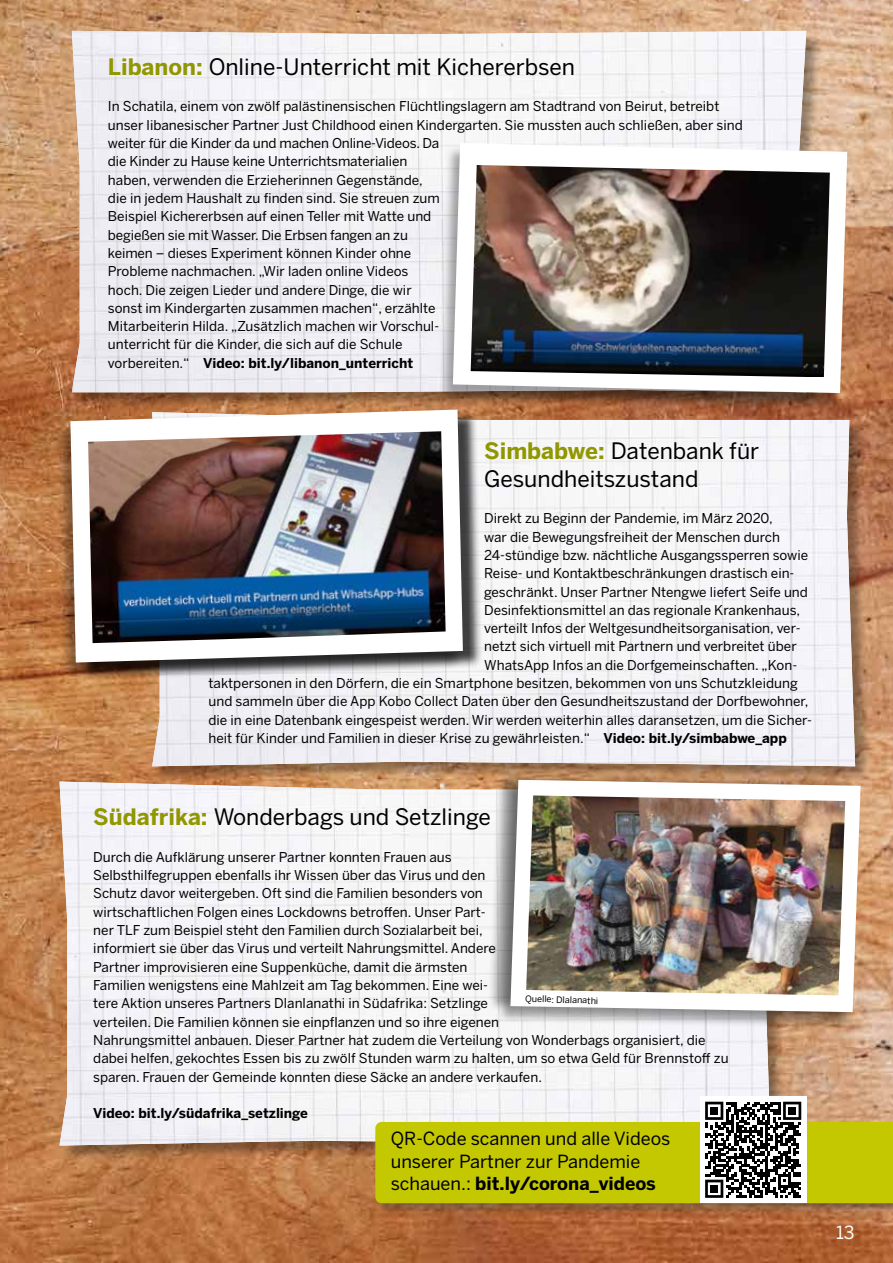
<style>
.page{position:relative;width:893px;height:1263px;background:#fff}
.page>*{position:absolute;margin:0;border:0;box-sizing:border-box;transform-origin:0 0}
.t1{font:22.5px/27.5px "Benton Sans";color:#000}
.t2{font:18px/22.5px "Benton Sans";color:#000}
.t3{font:18px "Benton Sans";color:#fff}
.t4{font:13.5px/18.3px "Benton Sans";color:#000}
.t5{font:700 13.5px "Benton Sans";color:#000}
.t6{font:9px "Benton Sans";color:#000}
.s1{font-weight:700;color:#919700}
.s2{font-weight:700}
</style>
<div class="page">
<img style="left:0;top:0;width:893px;height:1263px">
<div style="left:60px;top:782px;width:727px;height:380px;background:#000;opacity:.35"></div>
<img style="left:60px;top:782px;width:711px;height:363px">
<div style="left:153px;top:412px;width:719px;height:371px;background:#000;opacity:.35"></div>
<img style="left:152px;top:412px;width:703px;height:354px">
<div style="left:375px;top:1122px;width:518px;height:93px;background:#000;opacity:.35"></div>
<div style="left:700px;top:1096px;width:106px;height:107px;background:#fff"></div>
<svg style="left:375px;top:1102px;width:518px;height:101px"></svg>
<div style="left:710px;top:1107px;width:8px;height:8px;background:#000"></div>
<div style="left:788px;top:1107px;width:8px;height:8px;background:#000"></div>
<div style="left:710px;top:1185px;width:8px;height:7px;background:#000"></div>
<div style="left:73px;top:31px;width:750px;height:378px;background:#000;opacity:.35"></div>
<img style="left:72px;top:31px;width:734px;height:361px">
<div style="left:437px;top:145px;width:412px;height:267px;background:#000;opacity:.35"></div>
<svg style="left:453px;top:143px;width:394px;height:250px"></svg>
<img style="left:471px;top:165px;width:359px;height:212px">
<div style="left:74px;top:411px;width:409px;height:268px;background:#000;opacity:.75"></div>
<div style="left:55px;top:411px;width:409px;height:270px;background:#000;opacity:.35"></div>
<svg style="left:70px;top:410px;width:393px;height:252px"></svg>
<img style="left:88px;top:431px;width:358px;height:212px">
<div style="left:488px;top:770px;width:366px;height:249px;background:#000;opacity:.35"></div>
<div style="left:497px;top:781px;width:365px;height:248px;background:#000;opacity:.35"></div>
<svg style="left:510px;top:780px;width:351px;height:232px"></svg>
<img style="left:526px;top:795px;width:319px;height:200px">
<h1 class="t1" style="left:108px;top:53px;width:468px"><span class="s1">Libanon:</span> Online-Unterricht mit Kichererbsen</h1>
<p class="t4" style="left:108px;top:97px;width:636px">In Schatila, einem von zwölf palästinensischen Flüchtlingslagern am Stadtrand von Beirut, betreibt unser libanesischer Partner Just Childhood einen Kindergarten. Sie mussten auch schließen, aber sind weiter für die Kinder da und machen Online-Videos. Da<br>die Kinder zu Hause keine Unterrichtsmaterialien<br>haben, verwenden die Erzieherinnen Gegenstände,<br>die in jedem Haushalt zu finden sind. Sie streuen zum<br>Beispiel Kichererbsen auf einen Teller mit Watte und<br>begießen sie mit Wasser. Die Erbsen fangen an zu<br>keimen – dieses Experiment können Kinder ohne<br>Probleme nachmachen. „Wir laden online Videos<br>hoch. Die zeigen Lieder und andere Dinge, die wir<br>sonst im Kindergarten zusammen machen“, erzählte<br>Mitarbeiterin Hilda. „Zusätzlich machen wir Vorschul-<br>unterricht für die Kinder, die sich auf die Schule<br>vorbereiten.“ <span class="s2">Video: bit.ly/libanon_unterricht</span></p>
<h1 class="t1" style="left:484px;top:437px;width:277px"><span class="s1">Simbabwe:</span> Datenbank für<br>Gesundheitszustand</h1>
<p class="t4" style="left:484px;top:509px;width:290px">Direkt zu Beginn der Pandemie, im März 2020,</p>
<p class="t4" style="left:484px;top:527px;width:297px">war die Bewegungsfreiheit der Menschen durch</p>
<p class="t4" style="left:484px;top:546px;width:326px">24-stündige bzw. nächtliche Ausgangssperren sowie</p>
<p class="t4" style="left:484px;top:564px;width:312px">Reise- und Kontaktbeschränkungen drastisch ein-</p>
<p class="t4" style="left:484px;top:582px;width:325px">geschränkt. Unser Partner Ntengwe liefert Seife und</p>
<p class="t4" style="left:484px;top:601px;width:317px">Desinfektionsmittel an das regionale Krankenhaus,</p>
<p class="t4" style="left:484px;top:619px;width:318px">verteilt Infos der Weltgesundheitsorganisation, ver-</p>
<p class="t4" style="left:484px;top:637px;width:314px">netzt sich virtuell mit Partnern und verbreitet über</p>
<p class="t4" style="left:484px;top:655px;width:314px">WhatsApp Infos an die Dorfgemeinschaften. „Kon-</p>
<p class="t4" style="left:208px;top:674px;width:591px">taktpersonen in den Dörfern, die ein Smartphone besitzen, bekommen von uns Schutzkleidung</p>
<p class="t4" style="left:208px;top:692px;width:601px">und sammeln über die App Kobo Collect Daten über den Gesundheitszustand der Dorfbewohner,</p>
<p class="t4" style="left:208px;top:710px;width:605px">die in eine Datenbank eingespeist werden. Wir werden weiterhin alles daransetzen, um die Sicher-</p>
<p class="t4" style="left:208px;top:729px;width:580px">heit für Kinder und Familien in dieser Krise zu gewährleisten.“ <span class="s2">Video: bit.ly/simbabwe_app</span></p>
<h1 class="t1" style="left:93px;top:803px;width:399px"><span class="s1">Südafrika:</span> Wonderbags und Setzlinge</h1>
<p class="t4" style="left:93px;top:848px;width:637px">Durch die Aufklärung unserer Partner konnten Frauen aus<br>Selbsthilfegruppen ebenfalls ihr Wissen über das Virus und den<br>Schutz davor weitergeben. Oft sind die Familien besonders von<br>wirtschaftlichen Folgen eines Lockdowns betroffen. Unser Part-<br>ner TLF zum Beispiel steht den Familien durch Sozialarbeit bei,<br>informiert sie über das Virus und verteilt Nahrungsmittel. Andere<br>Partner improvisieren eine Suppenküche, damit die ärmsten<br>Familien wenigstens eine Mahlzeit am Tag bekommen. Eine wei-<br>tere Aktion unseres Partners Dlanlanathi in Südafrika: Setzlinge<br>verteilen. Die Familien können sie einpflanzen und so ihre eigenen<br>Nahrungsmittel anbauen. Dieser Partner hat zudem die Verteilung von Wonderbags organisiert, die dabei helfen, gekochtes Essen bis zu zwölf Stunden warm zu halten, um so etwa Geld für Brennstoff zu sparen. Frauen der Gemeinde konnten diese Säcke an andere verkaufen.</p>
<p class="t5" style="left:93px;top:1105px;width:216px">Video: bit.ly/südafrika_setzlinge</p>
<p class="t6" style="left:525px;top:993px;width:75px;rotate:2deg">Quelle: Dlalanathi</p>
<h2 class="t2" style="left:391px;top:1127px;width:281px">QR-Code scannen und alle Videos unserer Partner zur Pandemie schauen.: <span class="s2">bit.ly/corona_videos</span></h2>
<h2 class="t3" style="left:836px;top:1221px;width:20px">13</h2>
</div>
